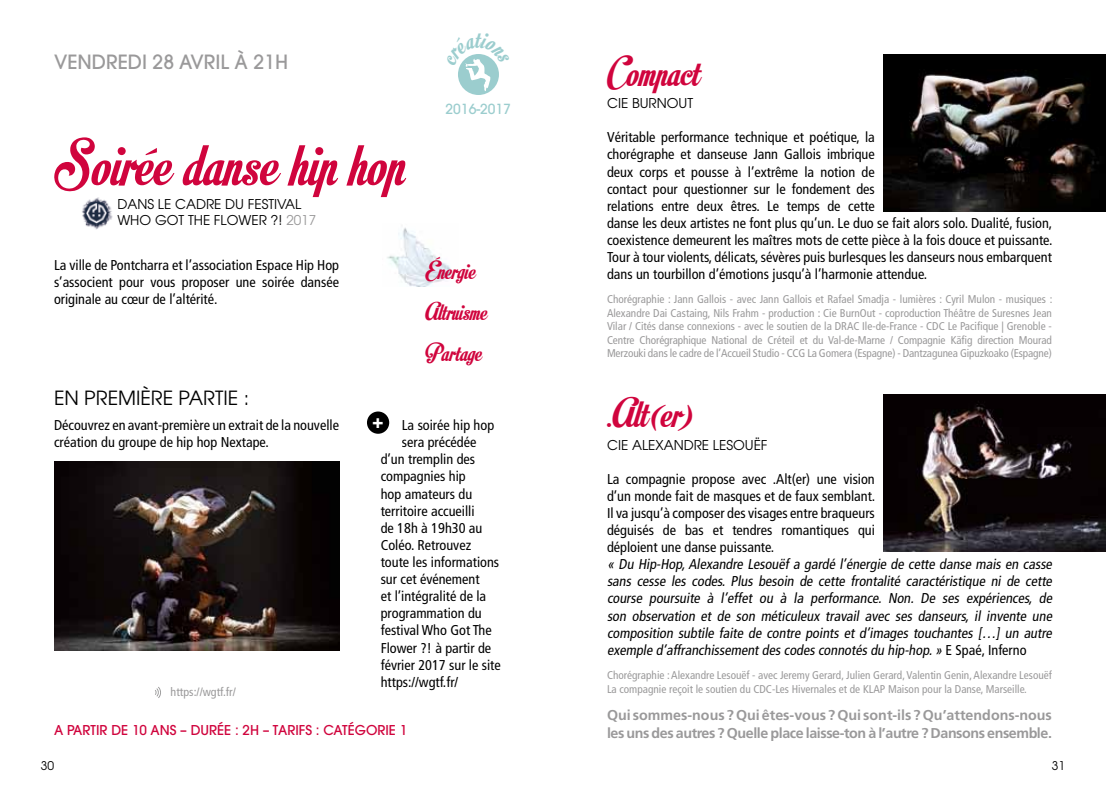
<style>
.page{position:relative;width:1106px;height:808px;background:#fff}
.page>*{position:absolute;margin:0;border:0;box-sizing:border-box;transform-origin:0 0}
.t1{font:66px "Motion Picture Personal Use";color:#d0043d}
.t2{font:42px "Motion Picture Personal Use";color:#d0043d}
.t3{font:25.5px/41.1px "Motion Picture Personal Use";color:#d0043d}
.t4{font:500 19.5px "Avant Garde";color:#9a999a}
.t5{font:19.5px "Avant Garde";color:#000}
.t6{font:900 19.2px "Frutiger";color:#fff}
.t7{font:condensed 14.25px/17.1px "Frutiger";color:#000}
.t8{font:italic condensed 14.25px/17.1px "Frutiger";color:#000;text-align:justify}
.t9{font:700 14.25px/17.1px "Frutiger";letter-spacing:-.03em;color:#9a999a}
.t10{font:500 13.8px "Avant Garde";color:#9bcdce}
.t11{font:13.5px/16.2px "Avant Garde";color:#000}
.t12{font:500 13.5px "Avant Garde";color:#d0043d}
.t13{font:condensed 12px "Frutiger";color:#9a999a}
.t14{font:12px "Avant Garde";color:#000}
.t15{font:condensed 11.25px/13.5px "Frutiger";color:#9a999a;text-align:justify}
.s1{color:#9a999a}
.s2{font-style:normal}
</style>
<div class="page">
<svg style="left:155px;top:687px;width:6px;height:11px"></svg>
<img style="left:883px;top:54px;width:223px;height:158px">
<img style="left:82px;top:197px;width:31px;height:33px">
<img style="left:54px;top:461px;width:285px;height:190px">
<div style="left:458px;top:54px;width:41px;height:41px;background:#9bcdce;border-radius:50%"></div>
<img style="left:883px;top:394px;width:223px;height:158px">
<img style="left:387px;top:227px;width:64px;height:59px">
<div style="left:367px;top:411px;width:22px;height:23px;background:#000;border-radius:50%"></div>
<svg style="left:458px;top:54px;width:41px;height:37px"></svg>
<h3 class="t4" style="left:54px;top:50px;width:236px">VENDREDI 28 AVRIL À 21H</h3>
<h1 class="t1" style="left:54px;top:127px;width:352px">Soirée danse hip hop</h1>
<p class="t11" style="left:117px;top:195px;width:69px">DANS LE CADR</p>
<p class="t11" style="left:117px;top:195px;width:200px;text-indent:97px">E DU FESTIVAL<br>WHO GOT THE FLOWER ?! <span class="s1">2017</span></p>
<p class="t7" style="left:54px;top:257px;width:286px;text-align:justify">La ville de Pontcharra et l’association Espace Hip Hop s’associent pour vous proposer une soirée dansée originale au cœur de l’altérité.</p>
<p class="t10" style="left:445px;top:100px;width:67px">2016-2017</p>
<h3 class="t3" style="left:425px;top:251px;width:63px">Énergie<br>Altruisme<br>Partage</h3>
<h3 class="t5" style="left:54px;top:385px;width:146px">EN PREMIÈRE PARTI</h3>
<h3 class="t5" style="left:228px;top:385px;width:23px">E :</h3>
<p class="t7" style="left:54px;top:417px;width:286px">Découvrez en avant-première un extrait de la nouvelle création du groupe de hip hop Nextape.</p>
<p class="t13" style="left:170px;top:685px;width:67px">https://wgtf.fr/</p>
<h3 class="t6" style="left:372px;top:409px;width:13px">+</h3>
<p class="t7" style="left:402px;top:417px;width:94px">La soirée hip hop</p>
<p class="t7" style="left:402px;top:434px;width:76px">sera précédée</p>
<p class="t7" style="left:381px;top:451px;width:96px">d’un tremplin des</p>
<p class="t7" style="left:381px;top:468px;width:86px">compagnies hip</p>
<p class="t7" style="left:381px;top:485px;width:93px">hop amateurs du</p>
<p class="t7" style="left:381px;top:502px;width:95px">territoire accueilli</p>
<p class="t7" style="left:381px;top:519px;width:103px">de 18h à 19h30 au</p>
<p class="t7" style="left:381px;top:536px;width:92px">Coléo. Retrouvez</p>
<p class="t7" style="left:381px;top:554px;width:120px">toute les informations</p>
<p class="t7" style="left:381px;top:571px;width:100px">sur cet événement</p>
<p class="t7" style="left:381px;top:588px;width:107px">et l’intégralité de la</p>
<p class="t7" style="left:381px;top:605px;width:103px">programmation du</p>
<p class="t7" style="left:381px;top:622px;width:113px">festival Who Got The</p>
<p class="t7" style="left:381px;top:639px;width:112px">Flower ?! à partir de</p>
<p class="t7" style="left:381px;top:656px;width:122px">février 2017 sur le site</p>
<p class="t7" style="left:381px;top:673px;width:79px">https://wgtf.fr/</p>
<p class="t12" style="left:54px;top:722px;width:355px">A PARTIR DE 10 ANS – DURÉE : 2H – TARIFS : CATÉGORIE 1</p>
<h2 class="t2" style="left:607px;top:48px;width:94px">Compact</h2>
<p class="t11" style="left:607px;top:95px;width:86px">CIE BURNOUT</p>
<p class="t7" style="left:607px;top:129px;width:447px">Véritable performance technique et poétique, la<br>chorégraphe et danseuse Jann Gallois imbrique<br>deux corps et pousse à l’extrême la notion de<br>contact pour questionner sur le fondement des<br>relations entre deux êtres. Le temps de cette<br>danse les deux artistes ne font plus qu’un. Le duo se fait alors solo. Dualité, fusion, coexistence demeurent les maîtres mots de cette pièce à la fois douce et puissante.<br>Tour à tour violents, délicats, sévères puis burlesques les danseurs nous embarquent dans un tourbillon d’émotions jusqu’à l’harmonie attendue.</p>
<p class="t15" style="left:607px;top:293px;width:447px">Chorégraphie : Jann Gallois - avec Jann Gallois et Rafael Smadja - lumières : Cyril Mulon - musiques :<br>Alexandre Dai Castaing, Nils Frahm - production : Cie BurnOut - coproduction Théâtre de Suresnes Jean Vilar / Cités danse connexions - avec le soutien de la DRAC Ile-de-France - CDC Le Pacifique | Grenoble - Centre Chorégraphique National de Créteil et du Val-de-Marne / Compagnie Käfig direction Mourad Merzouki dans le cadre de l’Accueil Studio - CCG La Gomera (Espagne) - Dantzagunea Gipuzkoako (Espagne)</p>
<h2 class="t2" style="left:607px;top:389px;width:90px">.Alt(er)</h2>
<p class="t11" style="left:607px;top:436px;width:162px">CIE ALEXANDRE LESOUËF</p>
<p class="t7" style="left:607px;top:470px;width:270px;text-align:justify">La compagnie propose avec .Alt(er) une vision d’un monde fait de masques et de faux semblant.<br>Il va jusqu’à composer des visages entre braqueurs déguisés de bas et tendres romantiques qui déploient une danse puissante.</p>
<p class="t8" style="left:607px;top:556px;width:449px">« Du Hip-Hop,Alexandre Lesouëf a gardé l’énergie de cette danse mais en casse sans cesse les codes. Plus besoin de cette frontalité caractéristique ni de cette course poursuite à l’effet ou à la performance. Non. De ses expériences, de son observation et de son méticuleux travail avec ses danseurs, il invente une composition subtile faite de contre points et d’images touchantes […] un autre exemple d’affranchissementdes codes connotés du hip-hop.» <span class="s2">E S p a é , I n fe r n o</span></p>
<p class="t15" style="left:607px;top:668px;width:446px">Chorégraphie : Alexandre Lesouëf - avec Jeremy Gerard, Julien Gerard, Valentin Genin, Alexandre Lesouëf<br>La compagnie reçoit le soutien du CDC-Les Hivernales et de KLAP Maison pour la Danse, Marseille.</p>
<p class="t9" style="left:607px;top:707px;width:446px">Qui sommes-nous ? Qui êtes-vous ? Qui sont-ils ? Qu’attendons-nous les uns des autres ? Quelle place laisse-ton à l’autre ? Dansons ensemble.</p>
<p class="t14" style="left:41px;top:758px;width:15px">30</p>
<p class="t14" style="left:1052px;top:758px;width:15px">31</p>
</div>
